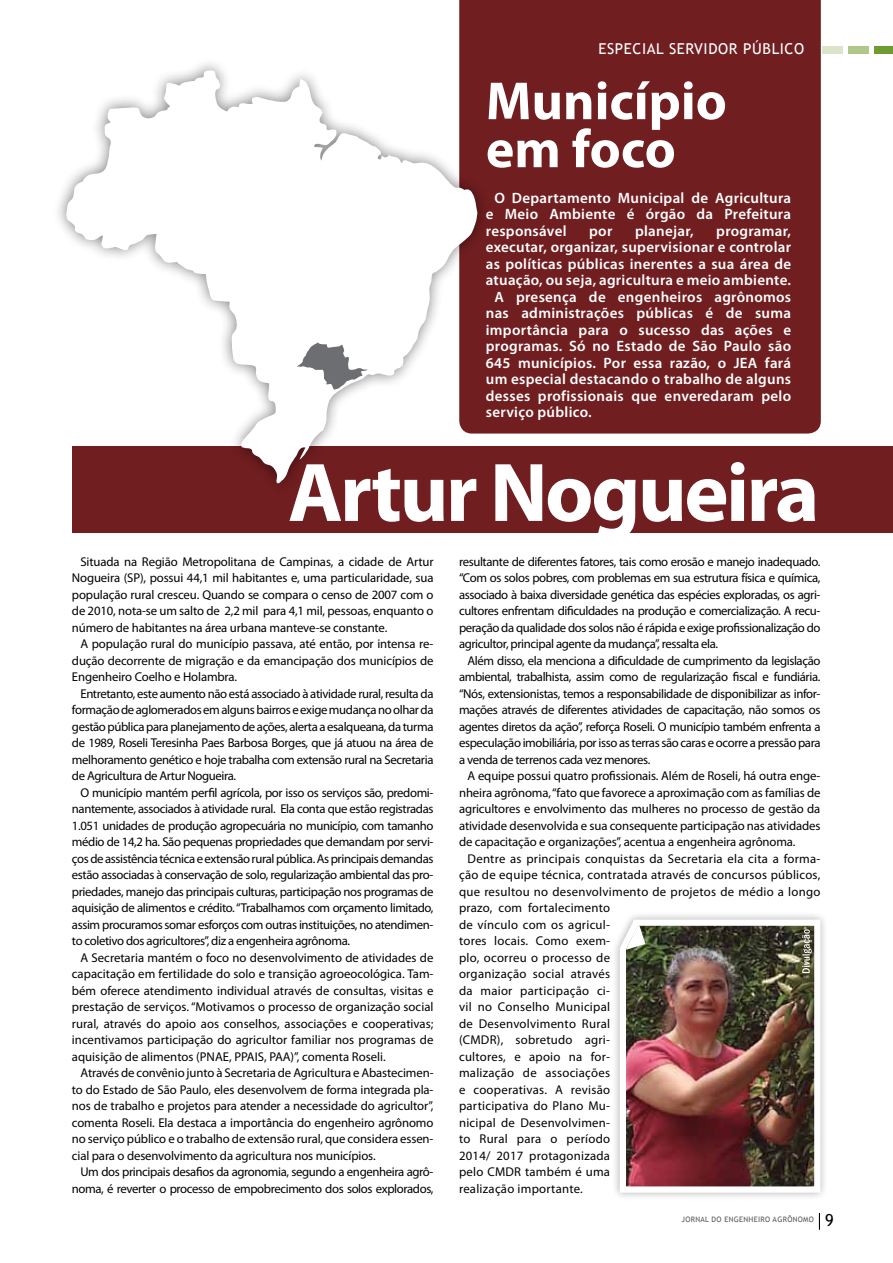
<style>
.page{position:relative;width:893px;height:1263px;background:#fff}
.page>*{position:absolute;margin:0;border:0;box-sizing:border-box;transform-origin:0 0}
.t1{font:700 84px "Myriad Pro";letter-spacing:-.03em;color:#fff}
.t2{font:700 54px/48px "Myriad Pro";color:#fff}
.t3{font:600 15px/16.5px "Myriad Pro";letter-spacing:.02em;color:#fff;text-align:justify}
.t4{font:15px "Trebuchet MS";letter-spacing:.04em;color:#fff}
.t5{font:12.75px/16.5px "Myriad Pro";color:#000;text-align:justify}
.t6{font:12.75px/16.5px "Myriad Pro";letter-spacing:.02em;color:#000}
.t7{font:12.75px/16.5px "Myriad Pro";letter-spacing:-.03em;color:#000;text-align:right}
.t8{font:7.5px "Trebuchet MS";letter-spacing:.04em;color:#58595b}
.s1{font-size:16.5px;color:#000}
</style>
<div class="page">
<div style="left:822px;top:46px;width:21px;height:8px;background:#d9e4ca"></div>
<div style="left:874px;top:46px;width:19px;height:8px;background:#6d9d31"></div>
<div style="left:848px;top:46px;width:21px;height:8px;background:#aec78b"></div>
<svg style="left:819px;top:1213px;width:1px;height:16px"></svg>
<div style="left:72px;top:446px;width:821px;height:87px;background:#711e20"></div>
<div style="left:611px;top:911px;width:218px;height:290px;background:#fafafa"></div>
<img style="left:616px;top:916px;width:207px;height:280px">
<svg style="left:626px;top:923px;width:19px;height:27px"></svg>
<svg style="left:802px;top:929px;width:10px;height:44px"></svg>
<div style="left:459px;top:0;width:362px;height:434px;background:#711e20"></div>
<div style="left:53px;top:57px;width:438px;height:439px;background:#000;opacity:.5"></div>
<svg style="left:66px;top:70px;width:411px;height:413px"></svg>
<svg style="left:297px;top:342px;width:71px;height:48px"></svg>
<p class="t4" style="left:598px;top:40px;width:207px">ESPECIAL SERVIDOR PÚBLICO</p>
<h2 class="t2" style="left:486px;top:75px;width:243px">Município em foco</h2>
<p class="t3" style="left:486px;top:189px;width:307px;text-indent:9px">O Departamento Municipal de Agricultura e Meio Ambiente é órgão da Prefeitura responsável</p>
<p class="t3" style="left:589px;top:222px;width:25px">por</p>
<p class="t3" style="left:635px;top:222px;width:60px">planejar,</p>
<p class="t3" style="left:716px;top:222px;width:76px">programar,</p>
<p class="t3" style="left:486px;top:238px;width:307px">executar, organizar, supervisionar e controlar</p>
<p class="t3" style="left:486px;top:255px;width:307px">as políticas públicas inerentes a sua área de</p>
<p class="t3" style="left:486px;top:271px;width:307px">atuação, ou seja, agricultura e meio ambiente.</p>
<p class="t3" style="left:494px;top:288px;width:298px">A presença de engenheiros agrônomos</p>
<p class="t3" style="left:486px;top:304px;width:307px">nas administrações públicas é de suma</p>
<p class="t3" style="left:486px;top:321px;width:307px">importância para o sucesso das ações e</p>
<p class="t3" style="left:486px;top:337px;width:307px">programas. Só no Estado de São Paulo são</p>
<p class="t3" style="left:486px;top:354px;width:307px">645 municípios. Por essa razão, o JEA fará</p>
<p class="t3" style="left:486px;top:370px;width:307px">um especial destacando o trabalho de alguns</p>
<p class="t3" style="left:486px;top:387px;width:307px">desses profissionais que enveredaram pelo</p>
<p class="t3" style="left:486px;top:403px;width:107px">serviço público.</p>
<h1 class="t1" style="left:288px;top:438px;width:533px">Artur Nogueira</h1>
<p class="t5" style="left:459px;top:553px;width:363px">resultante de diferentes fatores, tais como erosão e manejo inadequado. “Com os solos pobres, com problemas em sua estrutura física e química, associado à baixa diversidade genética das espécies exploradas, os agri&shy;cultores enfrentam dificuldades na produção e comercialização. A recu&shy;peração da qualidade dos solos não é rápida e exige profissionalização do agricultor, principal agente da mudança”, ressalta ela.</p>
<p class="t5" style="left:459px;top:652px;width:363px;text-indent:9px">Além disso, ela menciona a dificuldade de cumprimento da legislação ambiental, trabalhista, assim como de regularização fiscal e fundiária. “Nós, extensionistas, temos a responsabilidade de disponibilizar as infor&shy;mações através de diferentes atividades de capacitação, não somos os agentes diretos da ação”, reforça Roseli. O município também enfrenta a especulação imobiliária, por isso as terras são caras e ocorre a pressão para a venda de terrenos cada vez menores.</p>
<p class="t5" style="left:459px;top:767px;width:363px;text-indent:9px">A equipe possui quatro profissionais. Além de Roseli, há outra enge&shy;nheira agrônoma, “fato que favorece a aproximação com as famílias de agricultores e envolvimento das mulheres no processo de gestão da atividade desenvolvida e sua consequente participação nas atividades de capacitação e organizações”, acentua a engenheira agrônoma.</p>
<p class="t6" style="left:459px;top:850px;width:363px;text-indent:9px">Dentre as principais conquistas da Secretaria ela cita a forma&shy;ção de equipe técnica, contratada através de concursos públicos, que resultou no desenvolvimento de projetos de médio a longo prazo, com fortalecimento<br>de vínculo com os agricul-<br>tores locais. Como exem-<br>plo, ocorreu o processo de<br>organização social através<br>da maior participação ci-<br>vil no Conselho Municipal<br>de Desenvolvimento Rural<br>(CMDR), sobretudo agri-<br>cultores, e apoio na for-<br>malização de associações<br>e cooperativas. A revisão<br>participativa do Plano Mu-<br>nicipal de Desenvolvimen-<br>to Rural para o período<br>2014/ 2017 protagonizada<br>pelo CMDR também é uma<br>realização importante.</p>
<p class="t5" style="left:72px;top:553px;width:363px;text-indent:9px">Situada na Região Metropolitana de Campinas, a cidade de Artur Nogueira (SP), possui 44,1 mil habitantes e, uma particularidade, sua população rural cresceu. Quando se compara o censo de 2007 com o de 2010, nota-se um salto de 2,2 mil para 4,1 mil, pessoas, enquanto o número de habitantes na área urbana manteve-se constante.</p>
<p class="t5" style="left:72px;top:635px;width:363px;text-indent:9px">A população rural do município passava, até então, por intensa re&shy;dução decorrente de migração e da emancipação dos municípios de Engenheiro Coelho e Holambra.</p>
<p class="t5" style="left:72px;top:685px;width:363px;text-indent:9px">Entretanto, este aumento não está associado à atividade rural, resulta da formação de aglomerados em alguns bairros e exige mudança no olhar da gestão pública para planejamento de ações, alerta a esalqueana, da turma de 1989, Roseli Teresinha Paes Barbosa Borges, que já atuou na área de melhoramento genético e hoje trabalha com extensão rural na Secretaria de Agricultura de Artur Nogueira.</p>
<p class="t5" style="left:72px;top:784px;width:363px;text-indent:9px">O município mantém perfil agrícola, por isso os serviços são, predomi&shy;nantemente, associados à atividade rural. Ela conta que estão registradas 1.051 unidades de produção agropecuária no município, com tamanho médio de 14,2 ha. São pequenas propriedades que demandam por servi&shy;ços de assistência técnica e extensão rural pública. As principais demandas estão associadas à conservação de solo, regularização ambiental das pro&shy;priedades, manejo das principais culturas, participação nos programas de aquisição de alimentos e crédito. “Trabalhamos com orçamento limitado, assim procuramos somar esforços com outras instituições, no atendimen&shy;to coletivo dos agricultores”, diz a engenheira agrônoma.</p>
<p class="t5" style="left:72px;top:949px;width:363px;text-indent:9px">A Secretaria mantém o foco no desenvolvimento de atividades de capacitação em fertilidade do solo e transição agroeocológica. Tam&shy;bém oferece atendimento individual através de consultas, visitas e prestação de serviços. “Motivamos o processo de organização social rural, através do apoio aos conselhos, associações e cooperativas; incentivamos participação do agricultor familiar nos programas de aquisição de alimentos (PNAE, PPAIS, PAA)”, comenta Roseli.</p>
<p class="t5" style="left:72px;top:1064px;width:363px;text-indent:9px">Através de convênio junto à Secretaria de Agricultura e Abastecimen&shy;to do Estado de São Paulo, eles desenvolvem de forma integrada pla&shy;nos de trabalho e projetos para atender a necessidade do agricultor”, comenta Roseli. Ela destaca a importância do engenheiro agrônomo no serviço público e o trabalho de extensão rural, que considera essen&shy;cial para o desenvolvimento da agricultura nos municípios.</p>
<p class="t7" style="left:72px;top:1163px;width:363px">Um dos principais desafios da agronomia, segundo a engenheira agrô&shy;noma, é reverter o processo de empobrecimento dos solos explorados,</p>
<p class="t8" style="left:681px;top:1215px;width:154px">JORNAL DO ENGENHEIRO AGRÔNOMO <span class="s1">9</span></p>
</div>
